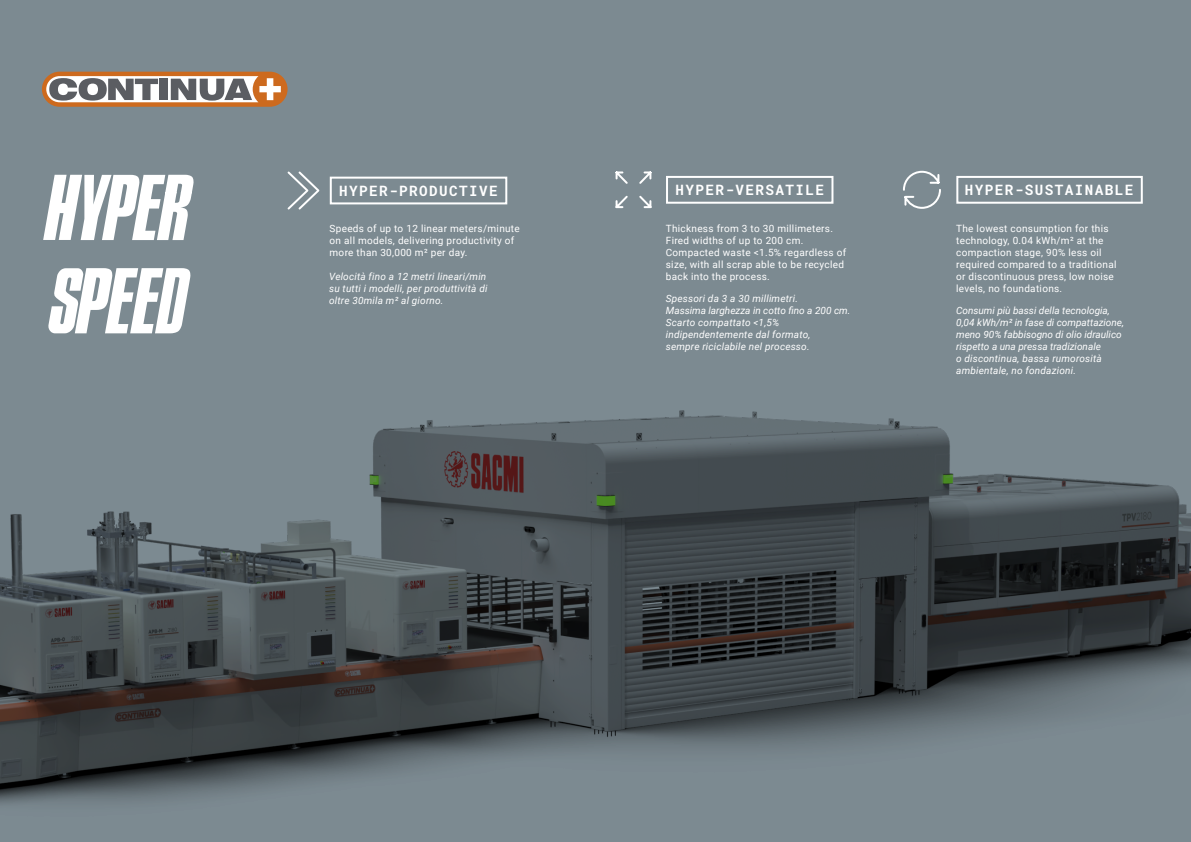
<style>
.page{position:relative;width:1191px;height:842px;background:#7c8a91}
.page>*{position:absolute;margin:0;border:0;box-sizing:border-box;transform-origin:0 0}
.t1{font:italic 93.3px/93.3px "Sacmi Logo Plain";color:#fff}
.t2{font:700 14.3px "Roboto Mono";letter-spacing:.1em;color:#fff}
.t3{font:10px/12px "Roboto";letter-spacing:.03em;color:#fff}
.t4{font:italic 10px/12px "Roboto";letter-spacing:.02em;color:#fff;text-align:justify}
.t5{font:italic 10px/12px "Roboto";color:#fff}
</style>
<div class="page">
<img style="left:0;top:176px;width:1191px;height:629px">
<svg style="left:42px;top:72px;width:245px;height:35px;background:#b39680"></svg>
<svg style="left:286px;top:171px;width:35px;height:40px"></svg>
<svg style="left:902px;top:170px;width:40px;height:40px"></svg>
<svg style="left:614px;top:171px;width:39px;height:39px"></svg>
<div style="left:330px;top:177px;width:177px;height:27px;border:2px solid #fff"></div>
<div style="left:666px;top:176px;width:167px;height:28px;border:2px solid #fff"></div>
<div style="left:956px;top:176px;width:186px;height:28px;border:2px solid #fff"></div>
<h1 class="t1" style="left:42px;top:163px;width:158px">HYPER<br>SPEED</h1>
<h2 class="t2" style="left:339px;top:181px;width:160px">HYPER-PRODUCTIVE</h2>
<h2 class="t2" style="left:675px;top:180px;width:150px">HYPER-VERSATILE</h2>
<h2 class="t2" style="left:964px;top:180px;width:170px">HYPER-SUSTAINABLE</h2>
<p class="t3" style="left:329px;top:222px;width:192px">Speeds of up to 12 linear meters/minute on all models, delivering productivity of more than 30,000 m² per day.</p>
<p class="t3" style="left:666px;top:222px;width:182px">Thickness from 3 to 30 millimeters.<br>Fired widths of up to 200 cm.<br>Compacted waste &lt;1.5% regardless of size, with all scrap able to be recycled back into the process.</p>
<p class="t3" style="left:956px;top:222px;width:162px">The lowest consumption for this technology, 0.04 kWh/m² at the compaction stage, 90% less oil required compared to a traditional or discontinuous press, low noise levels, no foundations.</p>
<p class="t4" style="left:329px;top:270px;width:160px">Velocità fino a 12 metri lineari/min su tutti i modelli, per produttività di oltre 30mila m² al giorno.</p>
<p class="t4" style="left:666px;top:292px;width:186px;text-align:left">Spessori da 3 a 30 millimetri.<br>Massima larghezza in cotto fino a 200 cm.<br>Scarto compattato &lt;1,5% indipendentemente dal formato,<br>sempre riciclabile nel processo.</p>
<p class="t5" style="left:956px;top:304px;width:169px">Consumi più bassi della tecnologia, 0,04 kWh/m² in fase di compattazione, meno 90% fabbisogno di olio idraulico rispetto a una pressa tradizionale<br>o discontinua, bassa rumorosità ambientale, no fondazioni.</p>
</div>
